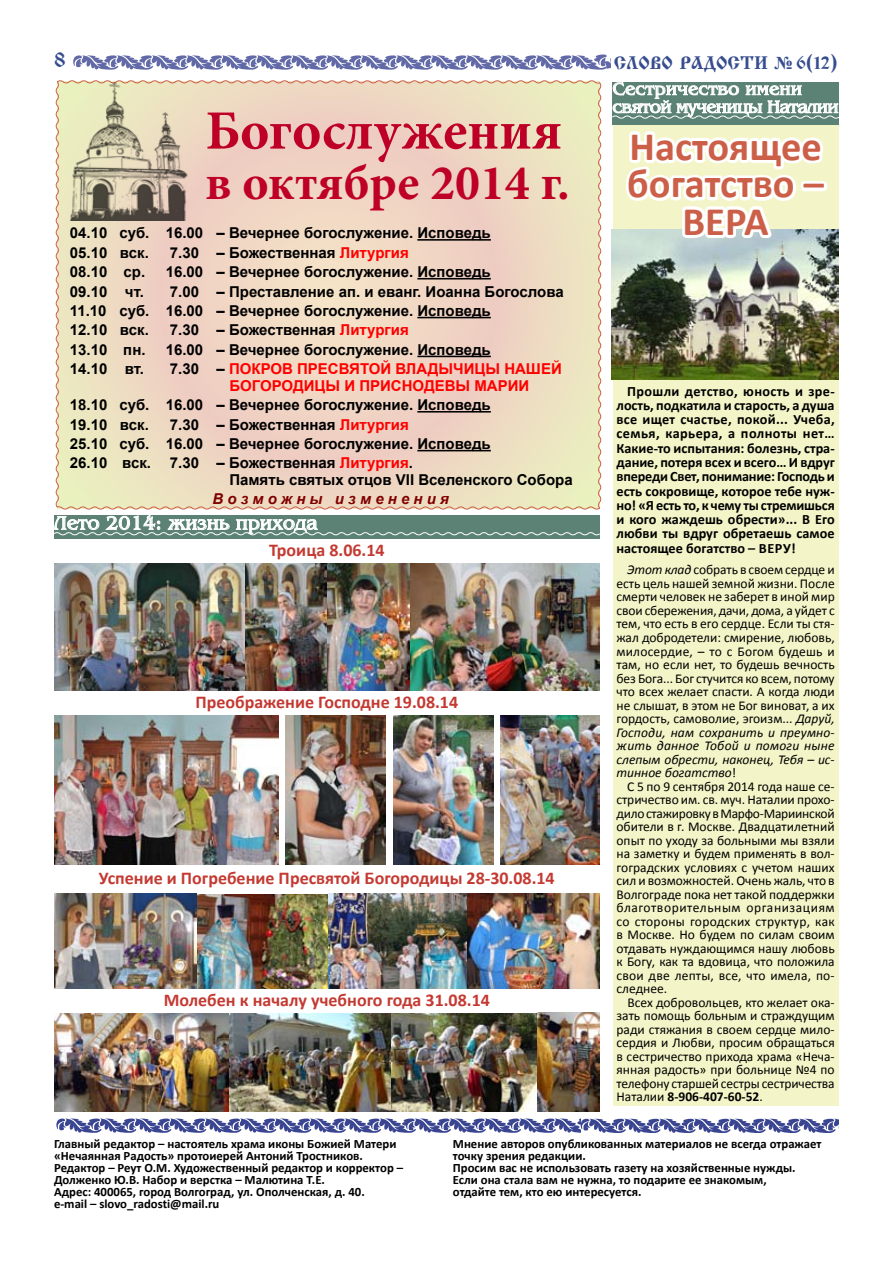
<style>
.page{position:relative;width:893px;height:1263px;background:#fff}
.page>*{position:absolute;margin:0;border:0;box-sizing:border-box;transform-origin:0 0}
.t1{font:700 55.5px "Minion Pro";color:#be0027}
.t2{font:700 49.95px "Minion Pro";color:#be0027}
.t3{font:700 40.5px/37.5px "Calibri";color:#cc5f47;text-align:center}
.t4{font:21px "Izhitsa Cyrillic";color:#364d8f}
.t5{font:19.5px "Benguiat";color:#fff}
.t6{font:700 18px "Calibri";color:#c43a32}
.t7{font:18px/18px "Benguiat";letter-spacing:-.03em;color:#fff}
.t8{font:18px "Izhitsa Cyrillic";color:#364d8f}
.t9{font:700 15px/19.4px "Arial";color:#000}
.t10{font:700 15px/16.5px "Arial";color:#f00}
.t11{font:italic 700 15px "Arial";color:#800000}
.t12{font:700 14.25px/14.2px "Calibri";color:#000;text-align:justify}
.t13{font:13.5px/13.5px "Calibri";color:#000;text-align:justify}
.t14{font:700 12.75px/12px "Calibri";color:#000}
.s1{color:#f00}
.s2{color:#000}
.s3{font-family:"Times New Roman";font-weight:700}
.s4{font-style:italic}
.s5{font-weight:700}
</style>
<div class="page">
<svg style="left:55px;top:80px;width:547px;height:430px;background:#eed8c1"></svg>
<div style="left:613px;top:91px;width:226px;height:1015px;background:#f3f4c7"></div>
<img style="left:69px;top:80px;width:122px;height:141px">
<hr style="left:417px;top:239px;width:74px;height:2px;background:#000">
<hr style="left:417px;top:278px;width:74px;height:1px;background:#000">
<hr style="left:417px;top:317px;width:74px;height:1px;background:#000">
<hr style="left:417px;top:356px;width:74px;height:1px;background:#000">
<hr style="left:417px;top:411px;width:74px;height:2px;background:#000">
<hr style="left:417px;top:450px;width:74px;height:1px;background:#000">
<img style="left:612px;top:229px;width:227px;height:151px">
<img style="left:54px;top:1013px;width:545px;height:98px">
<img style="left:286px;top:715px;width:99px;height:150px">
<img style="left:54px;top:715px;width:224px;height:150px">
<img style="left:393px;top:715px;width:100px;height:150px">
<img style="left:500px;top:715px;width:100px;height:150px">
<img style="left:244px;top:563px;width:355px;height:127px">
<img style="left:54px;top:563px;width:190px;height:127px">
<img style="left:197px;top:893px;width:403px;height:96px">
<img style="left:54px;top:893px;width:143px;height:96px">
<div style="left:54px;top:515px;width:546px;height:24px;background:#5b8275"></div>
<svg style="left:54px;top:515px;width:546px;height:21px"></svg>
<div style="left:612px;top:82px;width:227px;height:42px;background:#5b8275"></div>
<svg style="left:612px;top:82px;width:227px;height:37px"></svg>
<svg style="left:622px;top:131px;width:210px;height:112px"></svg>
<svg style="left:56px;top:1118px;width:783px;height:15px"></svg>
<svg style="left:73px;top:54px;width:538px;height:16px"></svg>
<h3 class="t4" style="left:54px;top:48px;width:13px">8</h3>
<h1 class="t1" style="left:205px;top:92px;width:358px">Богослужения</h1>
<h2 class="t2" style="left:205px;top:147px;width:366px">в октябре 2014 г.</h2>
<p class="t9" style="left:70px;top:224px;width:422px">04.10 суб. 16.00 – Вечернее богослужение. Исповедь<br>05.10 вск.</p>
<p class="t9" style="left:170px;top:243px;width:240px">7.30 – Божественная <span class="s1">Литургия</span></p>
<p class="t9" style="left:70px;top:263px;width:77px">08.10 ср.</p>
<p class="t9" style="left:166px;top:263px;width:327px">16.00 – Вечернее богослужение. Исповедь</p>
<p class="t9" style="left:70px;top:282px;width:75px">09.10 чт.</p>
<p class="t9" style="left:70px;top:282px;width:495px;text-indent:100px">7.00 – Преставление ап. и еванг. Иоанна Богослова<br>11.10 суб. 16.00 – Вечернее богослужение. Исповедь<br>12.10 вск.</p>
<p class="t9" style="left:170px;top:321px;width:240px">7.30 – Божественная <span class="s1">Литургия</span></p>
<p class="t9" style="left:70px;top:340px;width:77px">13.10 пн.</p>
<p class="t9" style="left:166px;top:340px;width:327px">16.00 – Вечернее богослужение. Исповедь</p>
<p class="t9" style="left:70px;top:360px;width:76px">14.10 вт.</p>
<p class="t10" style="left:229px;top:361px;width:334px;text-indent:-59px"><span class="s2">7.30 –</span> ПОКРОВ ПРЕСВЯТОЙ ВЛАДЫЧИЦЫ НАШЕЙ<br>БОГОРОДИЦЫ И ПРИСНОДЕВЫ МАРИИ</p>
<p class="t9" style="left:70px;top:396px;width:422px">18.10 суб. 16.00 – Вечернее богослужение. Исповедь<br>19.10 вск.</p>
<p class="t9" style="left:70px;top:415px;width:422px;text-indent:100px">7.30 – Божественная <span class="s1">Литургия<br></span>25.10 суб. 16.00 – Вечернее богослужение. Исповедь<br>26.10 вск.</p>
<p class="t9" style="left:229px;top:455px;width:345px;line-height:16.5px;text-indent:-59px">7.30 – Божественная <span class="s1">Литургия</span>.<br>Память святых отцов VII Вселенского Собора</p>
<p class="t11" style="left:212px;top:489px;width:238px">В о з м о ж н ы и з м е н е н и я</p>
<h3 class="t5" style="left:54px;top:513px;width:265px">Лето 2014: жизнь прихода</h3>
<h3 class="t6" style="left:269px;top:539px;width:117px">Троица 8.06.14</h3>
<h3 class="t6" style="left:195px;top:690px;width:264px">Преображение Господне 19.08.14</h3>
<h3 class="t6" style="left:99px;top:867px;width:457px">Успение и Погребение Пресвятой Богородицы 28-30.08.14</h3>
<h3 class="t6" style="left:164px;top:989px;width:328px">Молебен к началу учебного года 31.08.14</h3>
<h3 class="t8" style="left:614px;top:52px;width:227px">слово радости <span class="s3">№</span> 6(12)</h3>
<h3 class="t7" style="left:612px;top:80px;width:228px">Сестричество имени святой мученицы Наталии</h3>
<h3 class="t3" style="left:627px;top:126px;width:198px">Настоящее богатство –<br>ВЕРА</h3>
<p class="t12" style="left:616px;top:383px;width:220px;text-indent:11px">Прошли детство, юность и зре&shy;лость, подкатила и старость, а душа все ищет счастье, покой... Учеба, семья, карьера, а полноты нет… Какие-то испытания: болезнь, стра&shy;дание, потеря всех и всего… И вдруг впереди Свет, понимание: Господь и есть сокровище, которое тебе нуж&shy;но! «Я есть то, к чему ты стремишься и кого жаждешь обрести»... В Его любви ты вдруг обретаешь самое настоящее богатство – веру</p>
<p class="t12" style="left:791px;top:540px;width:6px">!</p>
<p class="t13" style="left:616px;top:563px;width:220px;text-indent:11px"><span class="s4">Этот клад</span> собрать в своем сердце и есть цель нашей земной жизни. После смерти человек не заберет в иной мир свои сбережения, дачи, дома, а уйдет с тем, что есть в его сердце. Если ты стя&shy;жал добродетели: смирение, любовь, милосердие, – то с Богом будешь и там, но если нет, то будешь вечность без Бога... Бог стучится ко всем, потому что всех желает спасти. А когда люди не слышат, в этом не Бог виноват, а их гордость, самоволие, эгоизм... <span class="s4">Даруй, Господи, нам сохранить и преумно&shy;жить данное Тобой и помоги ныне слепым обрести, наконец, Тебя – ис&shy;тинное богатство</span>!</p>
<p class="t13" style="left:616px;top:779px;width:220px;text-indent:11px">С 5 по 9 сентября 2014 года наше се&shy;стричество им. св. муч. Наталии прохо&shy;дило стажировку в Марфо-Мариинской обители в г. Москве. Двадцатилетний опыт по уходу за больными мы взяли на заметку и будем применять в вол&shy;гоградских условиях с учетом наших сил и возможностей. Очень жаль, что в Волгограде пока нет такой поддержки благотворительным организациям со стороны городских структур, как в Москве. Но будем по силам своим отдавать нуждающимся нашу любовь к Богу, как та вдовица, что положила свои две лепты, все, что имела, по&shy;следнее.</p>
<p class="t13" style="left:616px;top:995px;width:220px;text-indent:11px">Всех добровольцев, кто желает ока&shy;зать помощь больным и страждущим ради стяжания в своем сердце мило&shy;сердия и Любви, просим обращаться в сестричество прихода храма «Неча&shy;янная радость» при больнице №4 по телефону старшей сестры сестричества Наталии <span class="s5">8-906-407-60-52</span>.</p>
<p class="t14" style="left:54px;top:1137px;width:351px">Главный редактор – настоятель храма иконы Божией Матери «Нечаянная Радость» протоиерей Антоний Тростников.<br>Редактор – Реут О.М. Художественный редактор и корректор – Долженко Ю.В. Набор и верстка – Малютина Т.Е.<br>Адрес: 400065, город Волгоград, ул. Ополченская, д. 40.<br>e-mail – slovo_radosti@mail.ru</p>
<p class="t14" style="left:453px;top:1137px;width:370px">Мнение авторов опубликованных материалов не всегда отражает точку зрения редакции.<br>Просим вас не использовать газету на хозяйственные нужды.<br>Если она стала вам не нужна, то подарите ее знакомым,<br>отдайте тем, кто ею интересуется.</p>
</div>
